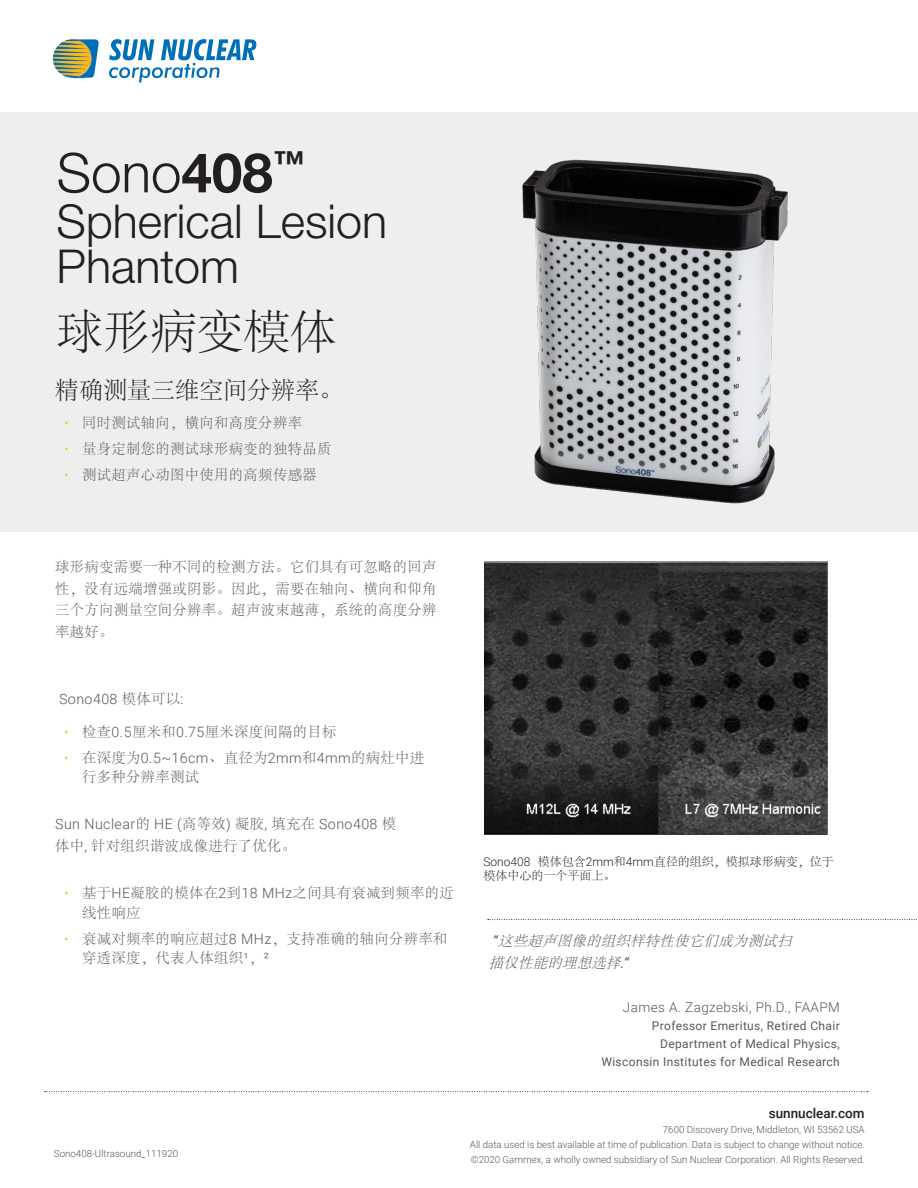
<style>
.page{position:relative;width:918px;height:1188px;background:#fff}
.page>*{position:absolute;margin:0;border:0;box-sizing:border-box;transform-origin:0 0}
.t1{font:300 54.75px "Helvetica Neue LT Pro";color:#231f20}
.t2{font:300 46.65px/45.5px "Helvetica Neue LT Pro";color:#231f20}
.t3{font:300 46.65px "Adobe Song Std";color:#231f20}
.t4{font:300 24px "Adobe Song Std";color:#231f20}
.Body_Copy{font:300 14.25px/21.8px "Adobe Song Std";letter-spacing:.03em;color:#57585a}
.Body_Copy-2{font:italic 300 14.25px/21.8px "Adobe Song Std";color:#57585a}
.Body_Copy-3{font:300 14.25px "Roboto";letter-spacing:.03em;color:#57585a}
.Body_Copy-4{font:300 13.5px "Roboto";letter-spacing:.03em;color:#57585a}
.t5{font:500 13.5px "Roboto";color:#231f20}
.Body_Copy-5{font:12px "Roboto";letter-spacing:.03em;color:#57585a}
.Diagram_Text_Call_Ou{font:300 12px/14.4px "Adobe Song Std";color:#231f20}
.Datasheet_Minor_line{font:300 9.75px/15px "Roboto";color:#57585a;text-align:justify}
.s1{font-weight:700}
.s2{font-family:"Roboto";color:#fec451}
.s3{font-family:"Adobe Song Std"}
.s4{font-family:"Roboto"}
.s5{font-family:"Roboto";font-weight:400}
</style>
<div class="page">
<svg style="left:45px;top:1091px;width:823px;height:1px"></svg>
<div style="left:0;top:112px;width:918px;height:419px;background:#eeeeef"></div>
<svg style="left:53px;top:39px;width:46px;height:39px;background:#94a481"></svg>
<svg style="left:109px;top:39px;width:147px;height:44px"></svg>
<img style="left:485px;top:561px;width:342px;height:274px">
<img style="left:522px;top:159px;width:266px;height:345px">
<svg style="left:488px;top:919px;width:430px;height:1px"></svg>
<p class="t1" style="left:57px;top:139px;width:250px">Sono<span class="s1">408</span><sup>™</sup></p>
<p class="t2" style="left:57px;top:197px;width:332px">Spherical Lesion<br>Phantom</p>
<p class="t3" style="left:57px;top:307px;width:282px">球形病变模体</p>
<p class="t4" style="left:55px;top:377px;width:289px">精确测量三维空间分辨率。</p>
<p class="Body_Copy" style="left:64px;top:413px;width:239px"><span class="s2">•</span> 同时测试轴向，横向和高度分辨率</p>
<p class="Body_Copy" style="left:64px;top:439px;width:269px"><span class="s2">•</span> 量身定制您的测试球形病变的独特品质</p>
<p class="Body_Copy" style="left:64px;top:465px;width:254px"><span class="s2">•</span> 测试超声心动图中使用的高频传感器</p>
<p class="Body_Copy" style="left:55px;top:556px;width:383px;text-align:justify">球形病变需要一种不同的检测方法。它们具有可忽略的回声性，没有远端增强或阴影。因此，需要在轴向、横向和仰角三个方向测量空间分辨率。超声波束越薄，系统的高度分辨率越好。</p>
<p class="Body_Copy-3" style="left:59px;top:689px;width:126px">Sono408 <span class="s3">模体可以</span>:</p>
<p class="Body_Copy" style="left:64px;top:721px;width:274px"><span class="s2">•</span> 检查<span class="s4">0.5</span>厘米和<span class="s4">0.75</span>厘米深度间隔的目标</p>
<p class="Body_Copy" style="left:82px;top:748px;width:344px;line-height:19.5px;text-indent:-18px"><span class="s2">•</span> 在深度为<span class="s4">0.5~16cm</span>、直径为<span class="s4">2mm</span>和<span class="s4">4mm</span>的病灶中进行多种分辨率测试</p>
<p class="Body_Copy" style="left:55px;top:813px;width:342px"><span class="s4">Sun Nuclear</span>的 <span class="s4">HE (</span>高等效<span class="s4">)</span> 凝胶<span class="s4">,</span> 填充在 <span class="s4">Sono408</span> 模体中<span class="s4">,</span> 针对组织谐波成像进行了优化。</p>
<p class="Body_Copy" style="left:82px;top:884px;width:373px;line-height:19.5px;text-indent:-18px"><span class="s2">•</span> 基于<span class="s4">HE</span>凝胶的模体在<span class="s4">2</span>到<span class="s4">18 MHz</span>之间具有衰减到频率的近线性响应</p>
<p class="Body_Copy" style="left:82px;top:929px;width:367px;line-height:19.5px;text-indent:-18px"><span class="s2">•</span> 衰减对频率的响应超过<span class="s4">8 MHz</span>，支持准确的轴向分辨率和穿透深度，代表人体组织<span class="s4">¹</span>，<span class="s4">²</span></p>
<p class="Datasheet_Minor_line" style="left:54px;top:1146px;width:126px">Sono408-Ultrasound_111920</p>
<p class="Diagram_Text_Call_Ou" style="left:483px;top:855px;width:352px"><span class="s4">Sono408</span> 模体包含<span class="s4">2mm</span>和<span class="s4">4mm</span>直径的组织，模拟球形病变，位于模体中心的一个平面上。</p>
<p class="Body_Copy-2" style="left:489px;top:931px;width:308px"><span class="s5">“</span> 这些超声图像的组织样特性使它们成为测试扫描仪性能的理想选择<span class="s5">. “</span></p>
<p class="Body_Copy-4" style="left:623px;top:997px;width:218px">James A. Zagzebski, Ph.D., FAAPM</p>
<p class="Body_Copy-5" style="left:652px;top:1017px;width:189px">Professor Emeritus, Retired Chair</p>
<p class="Body_Copy-5" style="left:660px;top:1035px;width:181px">Department of Medical Physics,</p>
<p class="Body_Copy-5" style="left:601px;top:1053px;width:240px">Wisconsin Institutes for Medical Research</p>
<p class="t5" style="left:769px;top:1103px;width:97px">sunnuclear.com</p>
<p class="Datasheet_Minor_line" style="left:470px;top:1121px;width:396px;text-indent:193px">7600 Discovery Drive, Middleton, WI 53562 USA All data used is best available at time of publication. Data is subject to change without notice. ©2020 Gammex, a wholly owned subsidiary of Sun Nuclear Corporation. All Rights Reserved.</p>
</div>
